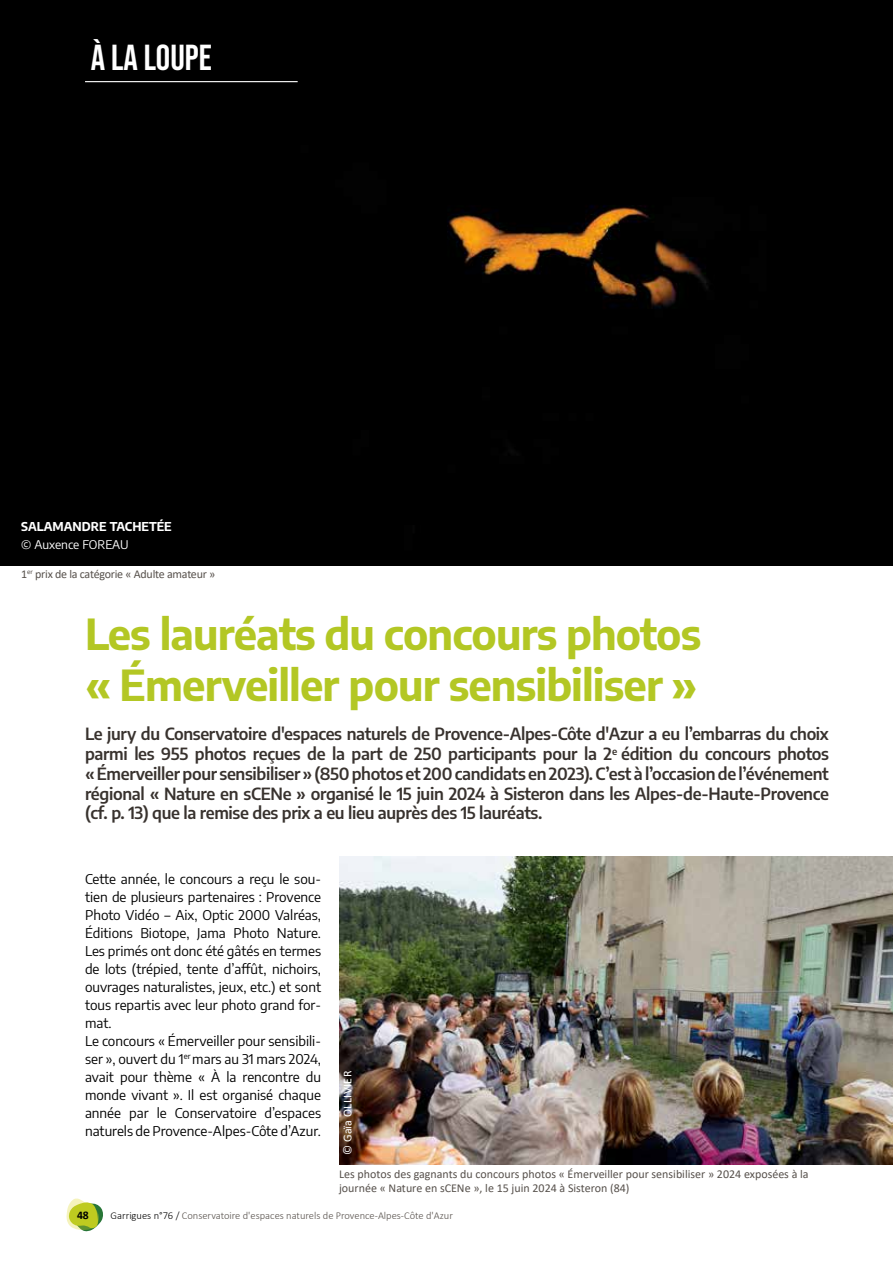
<style>
.page{position:relative;width:893px;height:1263px;background:#fff}
.page>*{position:absolute;margin:0;border:0;box-sizing:border-box;transform-origin:0 0}
.t1{font:700 42px/50.4px "Encode Sans";letter-spacing:-.02em;color:#b3c724}
.t2{font:36px "Bebas Neue";color:#fff}
.t3{font:600 16.5px/19.8px "Encode Sans";letter-spacing:-.02em;color:#38322e;text-align:justify}
.t4{font:13.5px/18px "Encode Sans";color:#000}
.t5{font:12px/14.4px "Calibri";color:#57514c}
.t6{font:12px "Calibri";letter-spacing:-.02em;color:#57514c}
.t7{font:700 12px "Encode Sans";color:#fff}
.t8{font:12px "Encode Sans";color:#fff}
.t9{font:12px "Calibri";letter-spacing:.04em;color:#fff}
.t10{font:700 11.7px "Calibri";color:#000}
.t11{font:300 10.5px "Calibri";color:#57514c}
.s1{color:#000}
</style>
<div class="page">
<svg style="left:67px;top:1198px;width:36px;height:33px"></svg>
<div style="left:0;top:0;width:893px;height:565px;background:#000"></div>
<hr style="left:85px;top:81px;width:213px;height:1px;background:#fff">
<img style="left:339px;top:857px;width:554px;height:307px">
<h2 class="t2" style="left:91px;top:37px;width:122px">À LA LOUPE</h2>
<p class="t7" style="left:21px;top:518px;width:152px">SALAMANDRE TACHETÉE</p>
<p class="t8" style="left:21px;top:536px;width:109px">© Auxence FOREAU</p>
<p class="t6" style="left:21px;top:566px;width:196px">1<sup>er</sup> prix de la catégorie « Adulte amateur »</p>
<h1 class="t1" style="left:85px;top:607px;width:618px">Les lauréats du concours photos « Émerveiller pour sensibiliser »</h1>
<p class="t3" style="left:85px;top:723px;width:746px">Le jury du Conservatoire d'espaces naturels de Provence-Alpes-Côte d'Azur a eu l’embarras du choix parmi les 955 photos reçues de la part de 250 participants pour la 2<sup>e</sup> édition du concours photos « Émerveiller pour sensibiliser » (850 photos et 200 candidats en 2023). C’est à l’occasion de l’événement régional « Nature en sCENe » organisé le 15 juin 2024 à Sisteron dans les Alpes-de-Haute-Provence (cf. p. 13) que la remise des prix a eu lieu auprès des 15 lauréats.</p>
<p class="t4" style="left:85px;top:869px;width:238px">Cette année, le concours a reçu le sou&shy;tien de plusieurs partenaires : Provence Photo Vidéo – Aix, Optic 2000 Valréas, Éditions Biotope, Jama Photo Nature.<br>Les primés ont donc été gâtés en termes de lots (trépied, tente d’affût, nichoirs, ouvrages naturalistes, jeux, etc.) et sont tous repartis avec leur photo grand for&shy;mat.<br>Le concours « Émerveiller pour sensibili&shy;ser », ouvert du 1<sup>er</sup> mars au 31 mars 2024, avait pour thème « À la rencontre du monde vivant ». Il est organisé chaque année par le Conservatoire d’espaces naturels de Provence-Alpes-Côte d’Azur.</p>
<p class="t9" style="left:339px;top:1155px;width:86px;rotate:-90deg">© Gaïa OLLIVIER</p>
<p class="t5" style="left:339px;top:1166px;width:471px">Les photos des gagnants du concours photos « Émerveiller pour sensibiliser » 2024 exposées à la journée « Nature en sCENe », le 15 juin 2024 à Sisteron (84)</p>
<p class="t10" style="left:77px;top:1207px;width:13px">48</p>
<p class="t11" style="left:111px;top:1209px;width:344px"><span class="s1">Garrigues n°76 /</span> Conservatoire d'espaces naturels de Provence-Alpes-Côte d'Azur</p>
</div>
